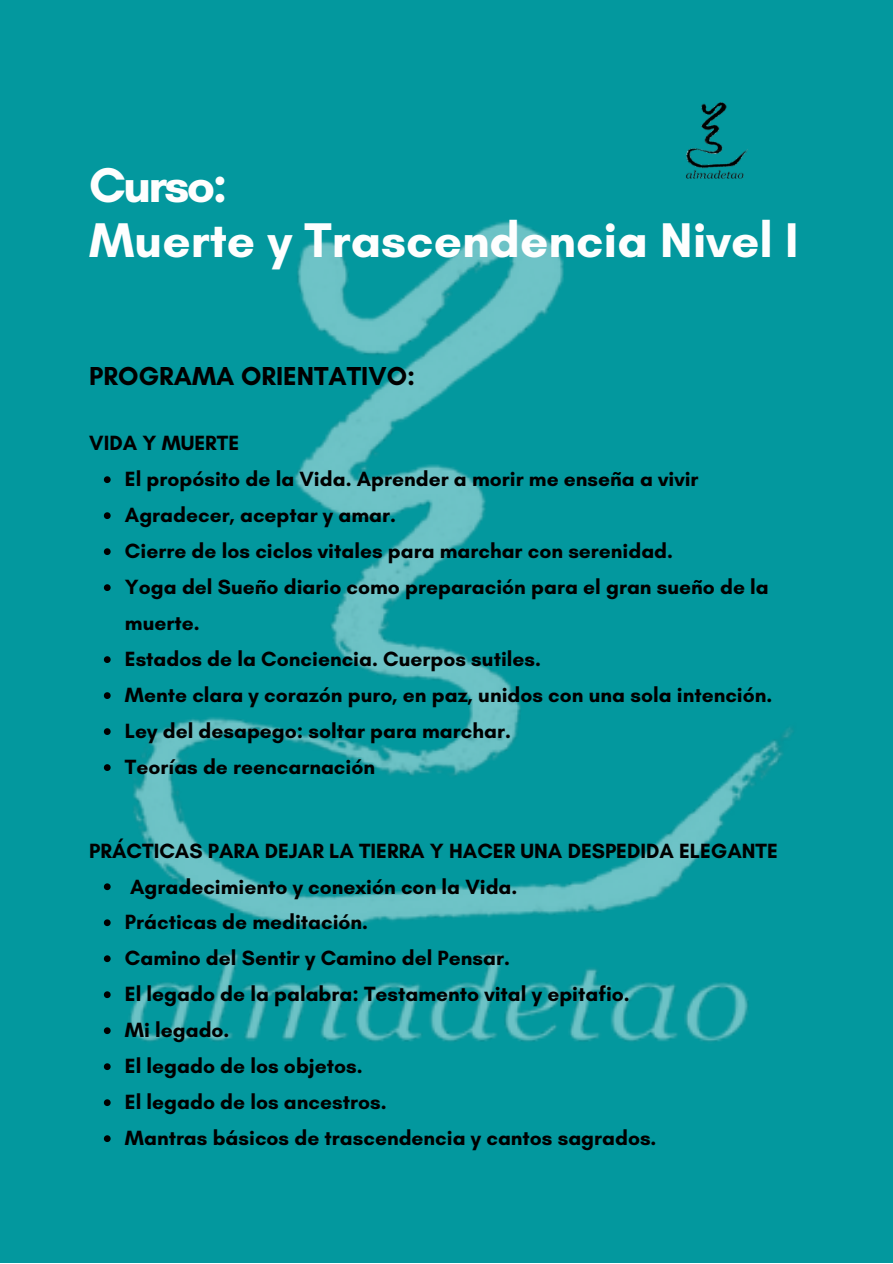
<style>
.page{position:relative;width:893px;height:1264px;background:#fff}
.page>*{position:absolute;margin:0;border:0;box-sizing:border-box;transform-origin:0 0}
.t1{font:700 49.65px "Glacial Indifference";color:#fefefe}
.t2{font:700 26.4px "Glacial Indifference";color:#000}
.t3{font:700 21px/36px "Glacial Indifference";color:#000}
</style>
<div class="page">
<img style="left:0;top:0;width:892px;height:1262px">
<svg style="left:104px;top:476px;width:7px;height:7px"></svg>
<svg style="left:104px;top:512px;width:7px;height:7px"></svg>
<svg style="left:104px;top:548px;width:7px;height:7px"></svg>
<svg style="left:104px;top:584px;width:7px;height:7px"></svg>
<svg style="left:104px;top:656px;width:7px;height:7px"></svg>
<svg style="left:104px;top:692px;width:7px;height:7px"></svg>
<svg style="left:104px;top:728px;width:7px;height:7px"></svg>
<svg style="left:104px;top:764px;width:7px;height:7px"></svg>
<div style="left:642px;top:68px;width:146px;height:146px;background:#03989e"></div>
<svg style="left:104px;top:883px;width:7px;height:7px"></svg>
<svg style="left:104px;top:919px;width:7px;height:7px"></svg>
<svg style="left:104px;top:955px;width:7px;height:7px"></svg>
<svg style="left:104px;top:991px;width:7px;height:7px"></svg>
<svg style="left:104px;top:1027px;width:7px;height:7px"></svg>
<svg style="left:104px;top:1063px;width:7px;height:7px"></svg>
<svg style="left:104px;top:1099px;width:7px;height:7px"></svg>
<svg style="left:104px;top:1135px;width:7px;height:6px"></svg>
<p class="t1" style="left:89px;top:155px;width:140px">Curso:</p>
<p class="t1" style="left:89px;top:210px;width:710px">Muerte y Trascendencia Nivel I</p>
<p class="t2" style="left:89px;top:360px;width:327px">PROGRAMA ORIENTATIVO:</p>
<p class="t3" style="left:89px;top:425px;width:151px">VIDA Y MUERTE</p>
<p class="t3" style="left:125px;top:461px;width:575px">El propósito de la Vida. Aprender a morir me enseña a vivir</p>
<p class="t3" style="left:125px;top:497px;width:272px">Agradecer, aceptar y amar.</p>
<p class="t3" style="left:125px;top:533px;width:549px">Cierre de los ciclos vitales para marchar con serenidad.</p>
<p class="t3" style="left:125px;top:569px;width:645px">Yoga del Sueño diario como preparación para el gran sueño de la muerte.</p>
<p class="t3" style="left:125px;top:641px;width:417px">Estados de la Conciencia. Cuerpos sutiles.</p>
<p class="t3" style="left:125px;top:677px;width:649px">Mente clara y corazón puro, en paz, unidos con una sola intención.</p>
<p class="t3" style="left:125px;top:713px;width:387px">Ley del desapego: soltar para marchar.</p>
<p class="t3" style="left:125px;top:749px;width:252px">Teorías de reencarnación</p>
<p class="t3" style="left:89px;top:832px;width:690px">PRÁCTICAS PARA DEJAR LA TIERRA Y HACER UNA DESPEDIDA ELEGANTE</p>
<p class="t3" style="left:130px;top:868px;width:388px">Agradecimiento y conexión con la Vida.</p>
<p class="t3" style="left:125px;top:904px;width:245px">Prácticas de meditación.</p>
<p class="t3" style="left:125px;top:940px;width:386px">Camino del Sentir y Camino del Pensar.</p>
<p class="t3" style="left:125px;top:976px;width:506px">El legado de la palabra: Testamento vital y epitafio.</p>
<p class="t3" style="left:125px;top:1012px;width:106px">Mi legado.</p>
<p class="t3" style="left:125px;top:1048px;width:239px">El legado de los objetos.</p>
<p class="t3" style="left:125px;top:1084px;width:263px">El legado de los ancestros.</p>
<p class="t3" style="left:125px;top:1120px;width:533px">Mantras básicos de trascendencia y cantos sagrados.</p>
</div>
